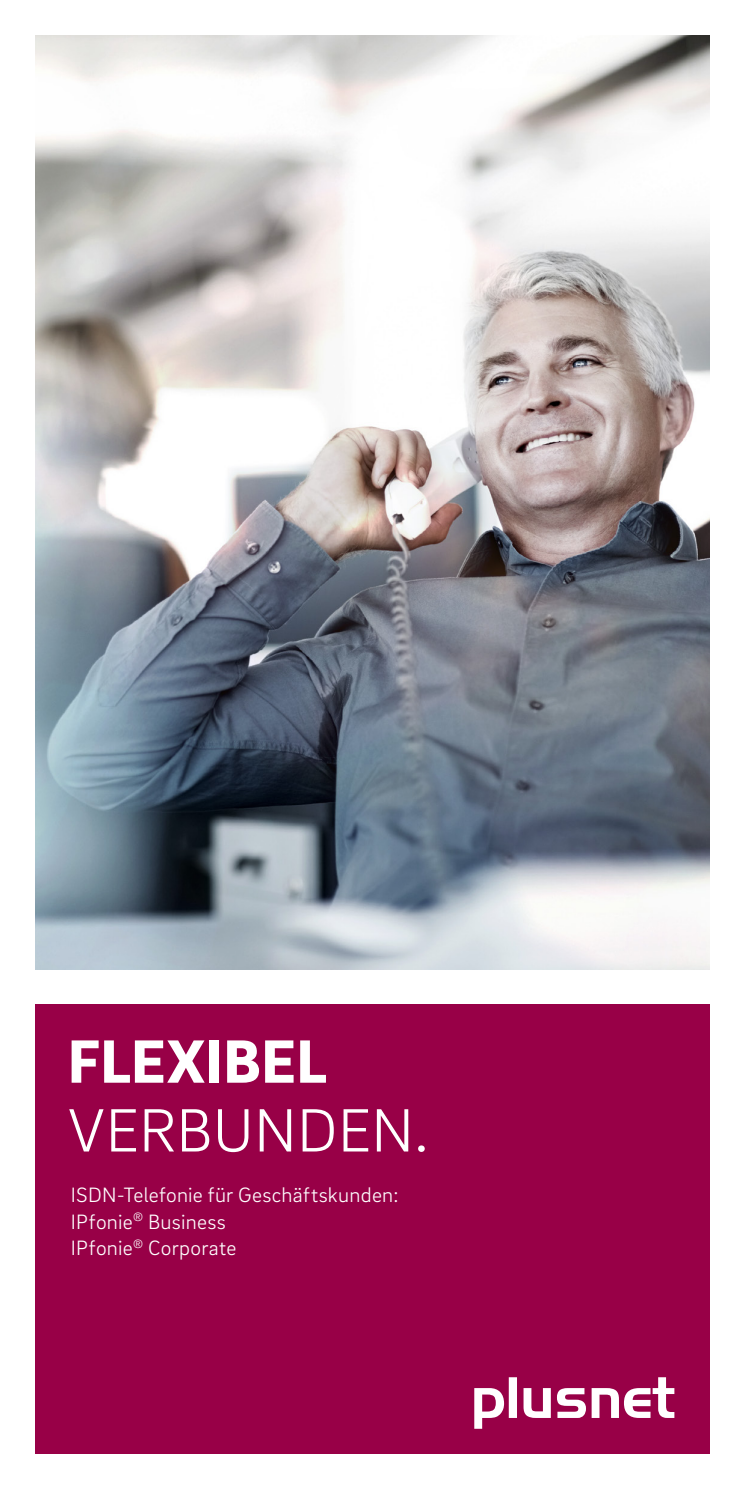
<style>
.page{position:relative;width:745px;height:1489px;background:#fff}
.page>*{position:absolute;margin:0;border:0;box-sizing:border-box;transform-origin:0 0}
.Titel_Headline{font:300 62.5px "Brix Sans";letter-spacing:.005em;color:#fff}
.Titel_Headline-2{font:900 62.5px "Brix Sans";letter-spacing:.01em;color:#fff}
.Titel_Subline{font:300 21.25px/26.2px "Brix Sans";letter-spacing:.015em;color:#fff}
</style>
<div class="page">
<div style="left:35px;top:1004px;width:674px;height:449px;background:#980047"></div>
<img style="left:35px;top:35px;width:674px;height:934px">
<svg style="left:474px;top:1377px;width:200px;height:51px"></svg>
<p class="Titel_Headline-2" style="left:68px;top:1020px;width:260px">FLEXIBEL</p>
<p class="Titel_Headline" style="left:68px;top:1090px;width:362px">VERBUNDEN.</p>
<p class="Titel_Subline" style="left:71px;top:1181px;width:329px">ISDN-Telefonie für Geschäftskunden:<br>IPfonie<sup>®</sup> Business</p>
<p class="Titel_Subline" style="left:71px;top:1233px;width:167px">IPfonie<sup>®</sup> Corporate</p>
</div>
